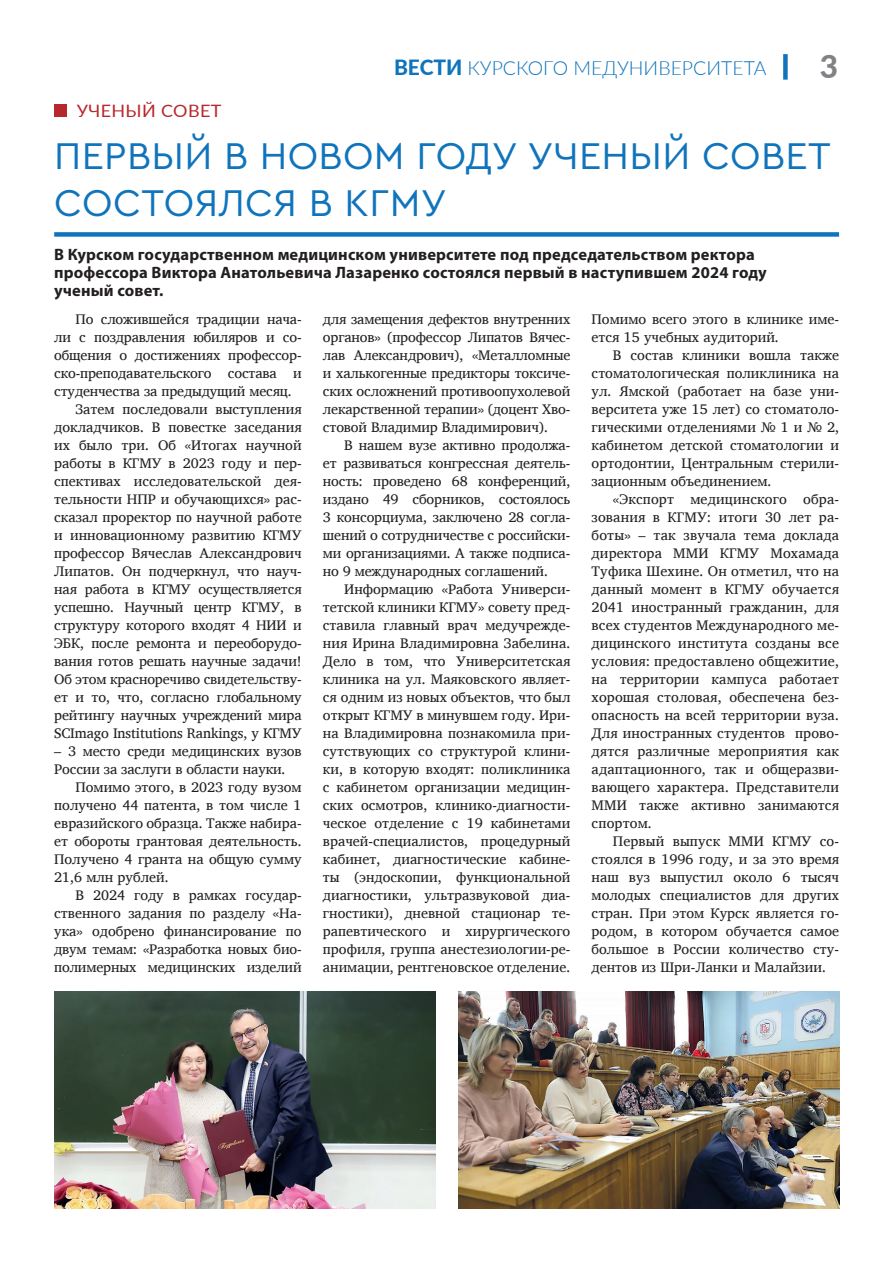
<style>
.page{position:relative;width:893px;height:1263px;background:#fff}
.page>*{position:absolute;margin:0;border:0;box-sizing:border-box;transform-origin:0 0}
.t1{font:39px/46.8px "Cera Pro";letter-spacing:.01em;color:#1074bc}
.t2{font:900 31.5px "Lato";color:#808285}
.t3{font:300 19.5px "Lato";color:#1074bc}
.t4{font:17.1px "Lato";letter-spacing:.02em;color:#b7282e;scale:1.05 1}
.t5{font:700 16.5px/18px "Myriad Pro";letter-spacing:.01em;color:#231f20}
.t6{font:14.25px/18px "Charis SIL";letter-spacing:-.01em;color:#231f20;text-align:justify}
.s1{font-weight:900;font-size:21px}
</style>
<div class="page">
<div style="left:783px;top:54px;width:5px;height:26px;background:#1074bc"></div>
<div style="left:54px;top:105px;width:13px;height:12px;background:#b7282e"></div>
<div style="left:54px;top:232px;width:785px;height:5px;background:#1074bc"></div>
<img style="left:54px;top:991px;width:381px;height:218px">
<img style="left:458px;top:991px;width:381px;height:218px">
<p class="t4" style="left:77px;top:100px;width:139px">УЧЕНЫЙ СОВЕТ</p>
<h3 class="t3" style="left:394px;top:54px;width:374px"><span class="s1">ВЕСТИ</span> КУРСКОГО МЕДУНИВЕРСИТЕТА</h3>
<h2 class="t2" style="left:820px;top:43px;width:20px">3</h2>
<h1 class="t1" style="left:54px;top:131px;width:778px">ПЕРВЫЙ В НОВОМ ГОДУ УЧЕНЫЙ СОВЕТ<br>СОСТОЯЛСЯ В КГМУ</h1>
<p class="t5" style="left:54px;top:245px;width:714px">В Курском государственном медицинском университете под председательством ректора профессора Виктора Анатольевича Лазаренко состоялся первый в наступившем 2024 году ученый совет.</p>
<p class="t6" style="left:75px;top:310px;width:228px">По сложившейся традиции нача-</p>
<p class="t6" style="left:54px;top:328px;width:249px">ли с поздравления юбиляров и со-</p>
<p class="t6" style="left:54px;top:346px;width:249px">общения о достижениях профессор-</p>
<p class="t6" style="left:54px;top:364px;width:249px">ско-преподавательского состава и</p>
<p class="t6" style="left:54px;top:382px;width:239px">студенчества за предыдущий месяц.</p>
<p class="t6" style="left:75px;top:400px;width:228px">Затем последовали выступления</p>
<p class="t6" style="left:54px;top:418px;width:249px">докладчиков. В повестке заседания</p>
<p class="t6" style="left:54px;top:436px;width:249px">их было три. Об «Итогах научной</p>
<p class="t6" style="left:54px;top:454px;width:249px">работы в КГМУ в 2023 году и пер-</p>
<p class="t6" style="left:54px;top:472px;width:249px">спективах исследовательской дея-</p>
<p class="t6" style="left:54px;top:490px;width:249px">тельности НПР и обучающихся» рас-</p>
<p class="t6" style="left:54px;top:508px;width:249px">сказал проректор по научной работе</p>
<p class="t6" style="left:54px;top:526px;width:249px">и инновационному развитию КГМУ</p>
<p class="t6" style="left:54px;top:544px;width:249px">профессор Вячеслав Александрович</p>
<p class="t6" style="left:54px;top:562px;width:249px">Липатов. Он подчеркнул, что науч-</p>
<p class="t6" style="left:54px;top:580px;width:249px">ная работа в КГМУ осуществляется</p>
<p class="t6" style="left:54px;top:598px;width:249px">успешно. Научный центр КГМУ, в</p>
<p class="t6" style="left:54px;top:616px;width:249px">структуру которого входят 4 НИИ и</p>
<p class="t6" style="left:54px;top:634px;width:249px">ЭБК, после ремонта и переоборудо-</p>
<p class="t6" style="left:54px;top:652px;width:249px">вания готов решать научные задачи!</p>
<p class="t6" style="left:54px;top:670px;width:249px">Об этом красноречиво свидетельству-</p>
<p class="t6" style="left:54px;top:688px;width:249px">ет и то, что, согласно глобальному</p>
<p class="t6" style="left:54px;top:706px;width:249px">рейтингу научных учреждений мира</p>
<p class="t6" style="left:54px;top:724px;width:249px">SCImago Institutions Rankings, у КГМУ</p>
<p class="t6" style="left:54px;top:742px;width:249px">– 3 место среди медицинских вузов<br>России за заслуги в области науки.</p>
<p class="t6" style="left:54px;top:778px;width:249px;text-indent:21px">Помимо этого, в 2023 году вузом получено 44 патента, в том числе 1 евразийского образца. Также набира&shy;ет обороты грантовая деятельность.<br>Получено 4 гранта на общую сумму 21,6 млн рублей.</p>
<p class="t6" style="left:54px;top:886px;width:249px;text-indent:21px">В 2024 году в рамках государ&shy;ственного задания по разделу «На&shy;ука» одобрено финансирование по двум темам: «Разработка новых био&shy;полимерных медицинских изделий</p>
<p class="t6" style="left:323px;top:310px;width:249px">для замещения дефектов внутренних органов» (профессор Липатов Вячес&shy;лав Александрович), «Металломные и халькогенные предикторы токсиче&shy;ских осложнений противоопухолевой лекарственной терапии» (доцент Хво&shy;стовой Владимир Владимирович).</p>
<p class="t6" style="left:323px;top:436px;width:249px;text-indent:21px">В нашем вузе активно продолжа&shy;ет развиваться конгрессная деятель&shy;ность: проведено 68 конференций, издано 49 сборников, состоялось 3 консорциума, заключено 28 согла&shy;шений о сотрудничестве с российски&shy;ми организациями. А также подписа&shy;но 9 международных соглашений.</p>
<p class="t6" style="left:323px;top:580px;width:249px;text-indent:21px">Информацию «Работа Универси&shy;тетской клиники КГМУ» совету пред&shy;ставила главный врач медучрежде&shy;ния Ирина Владимировна Забелина.<br>Дело в том, что Университетская клиника на ул. Маяковского являет&shy;ся одним из новых объектов, что был открыт КГМУ в минувшем году. Ири&shy;на Владимировна познакомила при&shy;сутствующих со структурой клини&shy;ки, в которую входят: поликлиника с кабинетом организации медицин&shy;ских осмотров, клинико-диагности&shy;ческое отделение с 19 кабинетами врачей-специалистов, процедурный кабинет, диагностические кабине&shy;ты (эндоскопии, функциональной диагностики, ультразвуковой диа&shy;гностики), дневной стационар те&shy;рапевтического и хирургического профиля, группа анестезиологии-ре&shy;анимации, рентгеновское отделение.</p>
<p class="t6" style="left:592px;top:310px;width:249px">Помимо всего этого в клинике име&shy;ется 15 учебных аудиторий.</p>
<p class="t6" style="left:592px;top:346px;width:249px;text-indent:21px">В состав клиники вошла также стоматологическая поликлиника на ул. Ямской (работает на базе уни&shy;верситета уже 15 лет) со стоматоло&shy;гическими отделениями № 1 и № 2, кабинетом детской стоматологии и ортодонтии, Центральным стерили&shy;зационным объединением.</p>
<p class="t6" style="left:592px;top:490px;width:249px;text-indent:21px">«Экспорт медицинского обра&shy;зования в КГМУ: итоги 30 лет ра&shy;боты» – так звучала тема доклада директора ММИ КГМУ Мохамада Туфика Шехине. Он отметил, что на данный момент в КГМУ обучается 2041 иностранный гражданин, для всех студентов Международного ме&shy;дицинского института созданы все условия: предоставлено общежитие, на территории кампуса работает хорошая столовая, обеспечена без&shy;опасность на всей территории вуза.<br>Для иностранных студентов прово&shy;дятся различные мероприятия как адаптационного, так и общеразви&shy;вающего характера. Представители ММИ также активно занимаются спортом.</p>
<p class="t6" style="left:592px;top:832px;width:249px;text-indent:21px">Первый выпуск ММИ КГМУ со&shy;стоялся в 1996 году, и за это время наш вуз выпустил около 6 тысяч молодых специалистов для других стран. При этом Курск является го&shy;родом, в котором обучается самое большое в России количество сту&shy;дентов из Шри-Ланки и Малайзии.</p>
</div>
